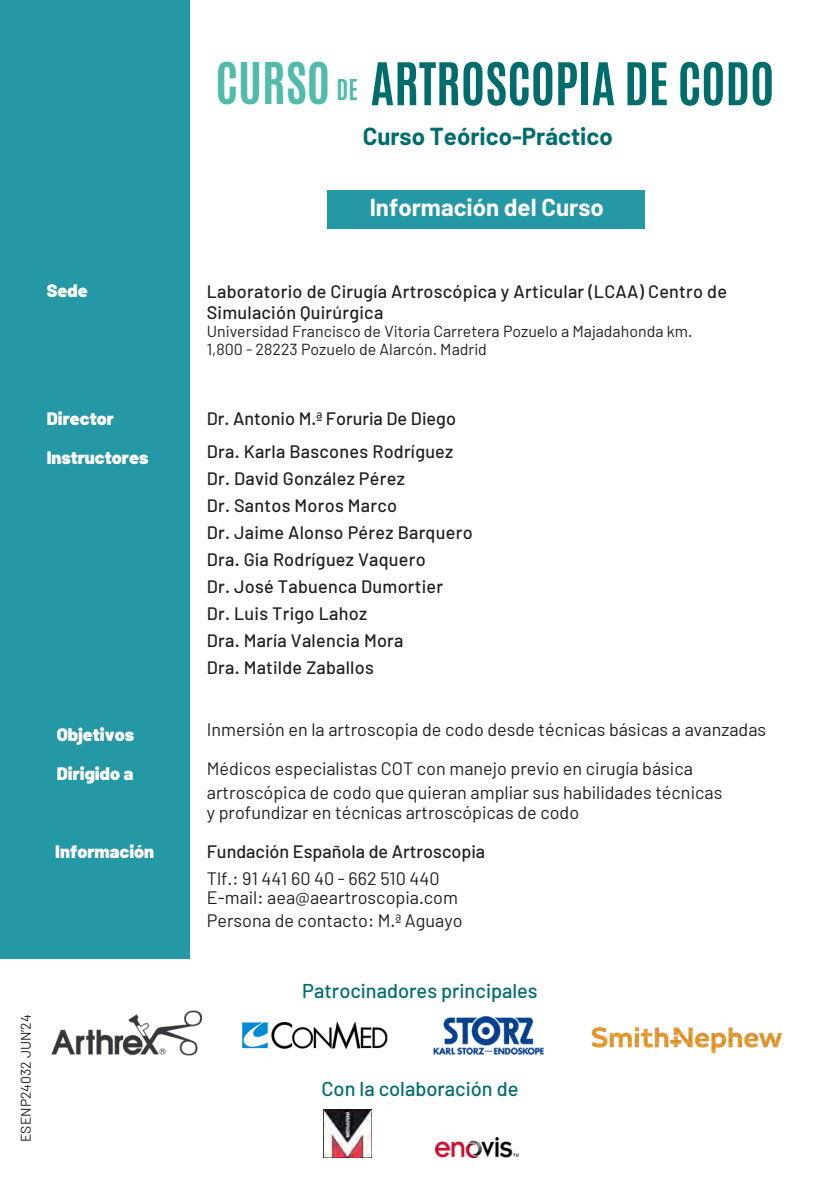
<style>
.page{position:relative;width:839px;height:1191px;background:#fff}
.page>*{position:absolute;margin:0;border:0;box-sizing:border-box;transform-origin:0 0}
.t1{font:700 50px "Antonio";color:#006d6c}
.t2{font:700 48px "Antonio";color:#50baab}
.t3{font:700 24px "Barlow";color:#006d6c}
.t4{font:700 24px "Barlow";color:#fff}
.t5{font:700 24px "Antonio";color:#50baab}
.t6{font:500 20px "Barlow";color:#006d6c}
.t7{font:500 18px/27px "Barlow";letter-spacing:.015em;color:#231f20}
.t8{font:18px/39px "Barlow";color:#231f20}
.t9{font:900 18px/39px "Barlow";color:#fff}
.t10{font:16px/18px "Barlow";color:#231f20}
.t11{font:14px "Barlow";color:#231f20}
.s1{font-weight:400}
</style>
<div class="page">
<img style="left:51px;top:1010px;width:151px;height:46px">
<img style="left:242px;top:1021px;width:127px;height:28px">
<div style="left:328px;top:190px;width:316px;height:38px;background:#2498a4"></div>
<div style="left:0;top:0;width:189px;height:958px;background:#2498a4"></div>
<img style="left:323px;top:1109px;width:48px;height:48px">
<img style="left:436px;top:1138px;width:82px;height:19px">
<img style="left:369px;top:1016px;width:175px;height:39px">
<img style="left:591px;top:1027px;width:192px;height:27px">
<h4 class="t2" style="left:215px;top:49px;width:116px">CURSO</h4>
<h4 class="t5" style="left:336px;top:73px;width:23px">DE</h4>
<h4 class="t1" style="left:370px;top:48px;width:405px">ARTROSCOPIA DE CODO</h4>
<h6 class="t3" style="left:363px;top:121px;width:251px">Curso Teórico-Práctico</h6>
<h4 class="t4" style="left:369px;top:192px;width:235px">Información del Curso</h4>
<h5 class="t9" style="left:47px;top:271px;width:42px">Sede</h5>
<p class="t7" style="left:207px;top:280px;width:521px;line-height:21px">Laboratorio de Cirugía Artroscópica y Articular (LCAA) Centro de<br>Simulación Quirúrgica</p>
<p class="t10" style="left:207px;top:322px;width:487px">Universidad Francisco de Vitoria Carretera Pozuelo a Majadahonda km.<br>1,800 - 28223 Pozuelo de Alarcón. Madrid</p>
<h4 class="t9" style="left:47px;top:399px;width:103px">Director<br>Instructores</h4>
<p class="t7" style="left:207px;top:402px;width:251px;line-height:33px">Dr. Antonio M.ª Foruria De Diego<br>Dra. Karla Bascones Rodríguez</p>
<p class="t7" style="left:207px;top:465px;width:267px">Dr. David González Pérez<br>Dr. Santos Moros Marco<br>Dr. Jaime Alonso Pérez Barquero<br>Dra. Gia Rodríguez Vaquero<br>Dr. José Tabuenca Dumortier<br>Dr. Luis Trigo Lahoz<br>Dra. María Valencia Mora<br>Dra. Matilde Zaballos</p>
<p class="t9" style="left:57px;top:715px;width:79px">Objetivos<br>Dirigido a</p>
<p class="t9" style="left:55px;top:832px;width:100px">Información</p>
<p class="t8" style="left:207px;top:710px;width:561px">Inmersión en la artroscopia de codo desde técnicas básicas a avanzadas<br>Médicos especialistas COT con manejo previo en cirugía básica</p>
<p class="t8" style="left:207px;top:782px;width:517px;line-height:19.6px">artroscópica de codo que quieran ampliar sus habilidades técnicas y profundizar en técnicas artroscópicas de codo</p>
<p class="t7" style="left:207px;top:837px;width:280px">Fundación Española de Artroscopia<br><span class="s1">Tlf.: 91 441 60 40 - 662 510 440</span></p>
<p class="t8" style="left:207px;top:878px;width:253px">E-mail: aea@aeartroscopia.com</p>
<h4 class="t8" style="left:207px;top:900px;width:257px">Persona de contacto: M.ª Aguayo</h4>
<p class="t11" style="left:17px;top:1142px;width:129px;rotate:-90deg">ESENP24032 JUN’24</p>
<p class="t6" style="left:302px;top:978px;width:237px">Patrocinadores principales</p>
<p class="t6" style="left:321px;top:1076px;width:198px">Con la colaboración de</p>
</div>
